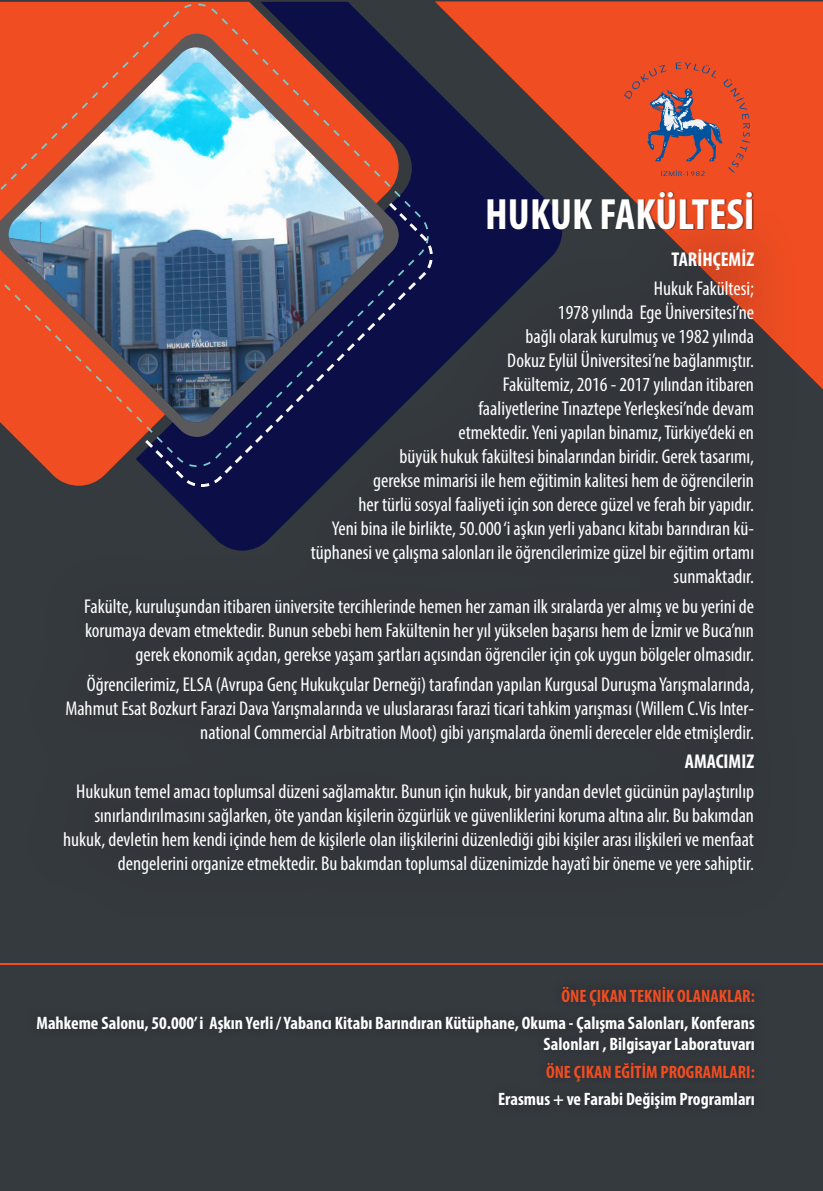
<style>
.page{position:relative;width:823px;height:1191px;background:#fff}
.page>*{position:absolute;margin:0;border:0;box-sizing:border-box;transform-origin:0 0}
.t1{font:700 condensed 44px "Myriad Pro";color:#fff}
.t2{font:condensed 20px/24px "Myriad Pro";color:#fff;text-align:right}
.t3{font:700 condensed 20px "Myriad Pro";color:#fff}
.t4{font:700 condensed 18px/21.6px "Myriad Pro";color:#fff;text-align:right}
.t5{font:700 condensed 18px "Myriad Pro";color:#f04d22}
</style>
<div class="page">
<div style="left:0;top:0;width:822px;height:1191px;background:#353a3f"></div>
<svg style="left:0;top:4px;width:428px;height:438px"></svg>
<svg style="left:0;top:34px;width:398px;height:403px;background:#a43f31"></svg>
<svg style="left:434px;top:1px;width:388px;height:388px;fill:#f04d22"></svg>
<img style="left:8px;top:47px;width:375px;height:375px">
<svg style="left:623px;top:62px;width:126px;height:114px;background:#cf543a"></svg>
<hr style="left:0;top:963px;width:822px;height:2px;background:#f04d22">
<div style="left:20px;top:202px;width:780px;height:717px;background:#231f20;opacity:.75"></div>
<div style="left:487px;top:191px;width:266px;height:39px;background:#231f20;opacity:.44"></div>
<svg style="left:120px;top:62px;width:154px;height:154px;background:#b9dae2"></svg>
<h1 class="t1" style="left:485px;top:186px;width:271px">HUKUK FAKÜLTESİ</h1>
<p class="t3" style="left:671px;top:246px;width:84px">TARİHÇEMİZ</p>
<p class="t2" style="left:311px;top:276px;width:444px">Hukuk Fakültesi;<br>1978 yılında Ege Üniversitesi’ne<br>bağlı olarak kurulmuş ve 1982 yılında<br>Dokuz Eylül Üniversitesi’ne bağlanmıştır.<br>Fakültemiz, 2016 - 2017 yılından itibaren<br>faaliyetlerine Tınaztepe Yerleşkesi’nde devam<br>etmektedir. Yeni yapılan binamız, Türkiye’deki en<br>büyük hukuk fakültesi binalarından biridir. Gerek tasarımı,<br>gerekse mimarisi ile hem eğitimin kalitesi hem de öğrencilerin<br>her türlü sosyal faaliyeti için son derece güzel ve ferah bir yapıdır.<br>Yeni bina ile birlikte, 50.000 ‘i aşkın yerli yabancı kitabı barındıran kü&shy;tüphanesi ve çalışma salonları ile öğrencilerimize güzel bir eğitim ortamı sunmaktadır.</p>
<p class="t2" style="left:84px;top:594px;width:671px">Fakülte, kuruluşundan itibaren üniversite tercihlerinde hemen her zaman ilk sıralarda yer almış ve bu yerini de korumaya devam etmektedir. Bunun sebebi hem Fakültenin her yıl yükselen başarısı hem de İzmir ve Buca’nın gerek ekonomik açıdan, gerekse yaşam şartları açısından öğrenciler için çok uygun bölgeler olmasıdır.</p>
<p class="t2" style="left:65px;top:672px;width:689px">Öğrencilerimiz, ELSA (Avrupa Genç Hukukçular Derneği) tarafından yapılan Kurgusal Duruşma Yarışmalarında,<br>Mahmut Esat Bozkurt Farazi Dava Yarışmalarında ve uluslararası farazi ticari tahkim yarışması (Willem C.Vis Inter&shy;national Commercial Arbitration Moot) gibi yarışmalarda önemli dereceler elde etmişlerdir.</p>
<p class="t3" style="left:684px;top:749px;width:71px">AMACIMIZ</p>
<p class="t2" style="left:63px;top:779px;width:692px">Hukukun temel amacı toplumsal düzeni sağlamaktır. Bunun için hukuk, bir yandan devlet gücünün paylaştırılıp sınırlandırılmasını sağlarken, öte yandan kişilerin özgürlük ve güvenliklerini koruma altına alır. Bu bakımdan hukuk, devletin hem kendi içinde hem de kişilerle olan ilişkilerini düzenlediği gibi kişiler arası ilişkileri ve menfaat dengelerini organize etmektedir. Bu bakımdan toplumsal düzenimizde hayatî bir öneme ve yere sahiptir.</p>
<p class="t5" style="left:561px;top:984px;width:195px">ÖNE ÇIKAN TEKNİK OLANAKLAR:</p>
<p class="t4" style="left:36px;top:1011px;width:719px">Mahkeme Salonu, 50.000’ i Aşkın Yerli / Yabancı Kitabı Barındıran Kütüphane, Okuma - Çalışma Salonları, Konferans<br>Salonları , Bilgisayar Laboratuvarı</p>
<p class="t5" style="left:545px;top:1060px;width:210px">ÖNE ÇIKAN EĞİTİM PROGRAMLARI:</p>
<p class="t4" style="left:498px;top:1087px;width:258px">Erasmus + ve Farabi Değişim Programları</p>
</div>
